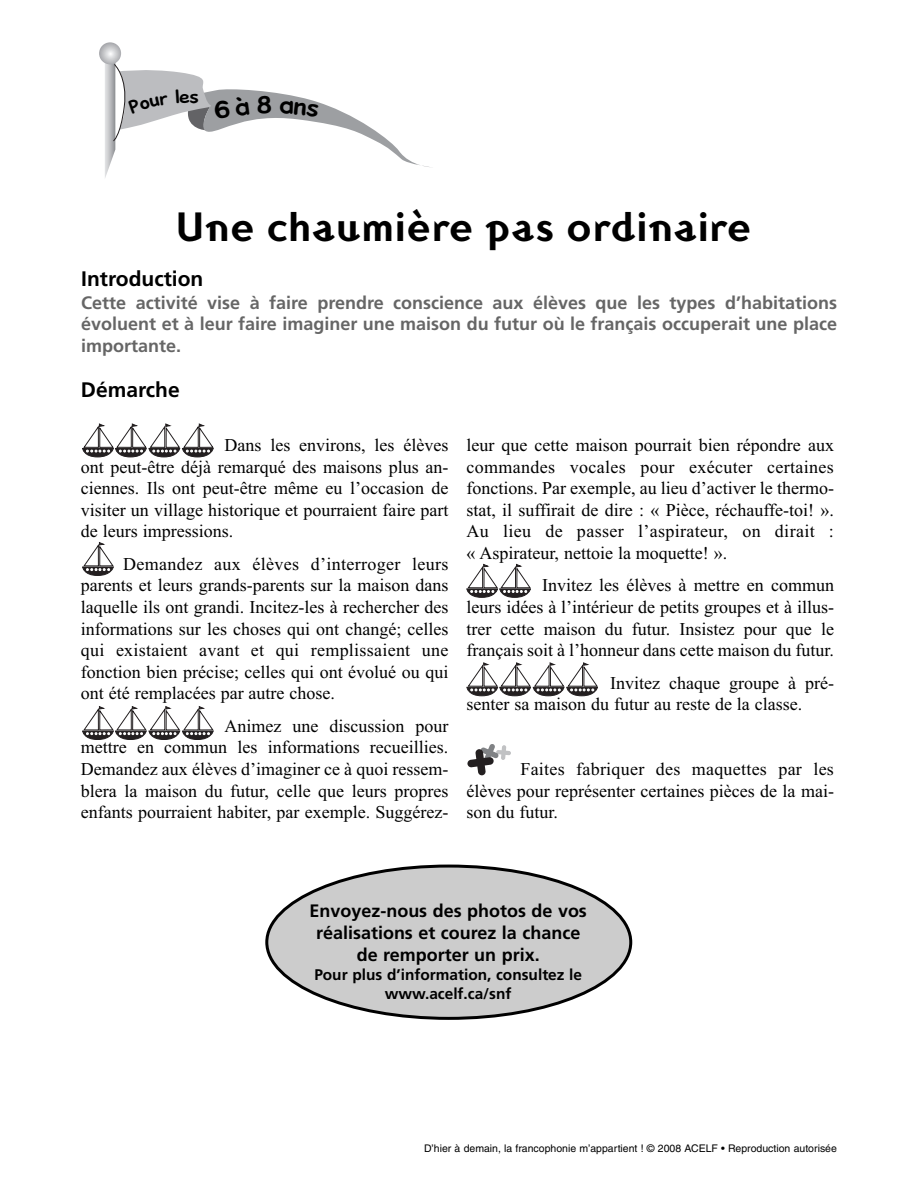
<style>
.page{position:relative;width:918px;height:1188px;background:#fff}
.page>*{position:absolute;margin:0;border:0;box-sizing:border-box;transform-origin:0 0}
.t1{font:700 42px "Ottomat";color:#000}
.t2{font:700 21px "Frutiger";color:#000}
.t3{font:18px/21.6px "Times New Roman";color:#000;text-align:justify}
.t4{font:700 18px/21.6px "Frutiger";color:#666;text-align:justify}
.t5{font:700 18px/21.6px "Frutiger";color:#000;text-align:center}
.t6{font:700 15.45px/18.5px "Frutiger";color:#000;text-align:center}
.t7{font:10.5px "Helvetica";color:#000}
</style>
<div class="page">
<svg style="left:99px;top:42px;width:22px;height:22px"></svg>
<svg style="left:82px;top:423px;width:131px;height:34px"></svg>
<svg style="left:82px;top:706px;width:131px;height:34px"></svg>
<svg style="left:467px;top:662px;width:131px;height:34px"></svg>
<svg style="left:467px;top:564px;width:64px;height:34px"></svg>
<svg style="left:82px;top:542px;width:32px;height:34px"></svg>
<svg style="left:467px;top:744px;width:44px;height:31px"></svg>
<svg style="left:265px;top:865px;width:367px;height:155px"></svg>
<svg style="left:105px;top:61px;width:324px;height:117px"></svg>
<h1 class="t1" style="left:176px;top:202px;width:578px">Une chaumière pas ordinaire</h1>
<p class="t2" style="left:81px;top:270px;width:124px">Introduction</p>
<p class="t4" style="left:81px;top:293px;width:757px">Cette activité vise à faire prendre conscience aux élèves que les types d’habitations évoluent et à leur faire imaginer une maison du futur où le français occuperait une place importante.</p>
<p class="t2" style="left:81px;top:381px;width:100px">Démarche</p>
<p class="t3" style="left:81px;top:434px;width:369px;text-indent:144px">Dans les environs, les élèves ont peut-être déjà remarqué des maisons plus an&shy;ciennes. Ils ont peut-être même eu l’occasion de visiter un village historique et pourraient faire part de leurs impressions.</p>
<p class="t3" style="left:81px;top:553px;width:369px;text-indent:42px">Demandez aux élèves d’interroger leurs parents et leurs grands-parents sur la maison dans laquelle ils ont grandi. Incitez-les à rechercher des informations sur les choses qui ont changé; celles qui existaient avant et qui remplissaient une fonction bien précise; celles qui ont évolué ou qui ont été remplacées par autre chose.</p>
<p class="t3" style="left:81px;top:715px;width:369px;text-indent:144px">Animez une discussion pour mettre en commun les informations recueillies.<br>Demandez aux élèves d’imaginer ce à quoi ressem&shy;blera la maison du futur, celle que leurs propres enfants pourraient habiter, par exemple. Suggérez-</p>
<p class="t3" style="left:466px;top:434px;width:369px">leur que cette maison pourrait bien répondre aux commandes vocales pour exécuter certaines fonctions. Par exemple, au lieu d’activer le thermo&shy;stat, il suffirait de dire : « Pièce, réchauffe-toi! ».<br>Au lieu de passer l’aspirateur, on dirait : « Aspirateur, nettoie la moquette! ».</p>
<p class="t3" style="left:466px;top:574px;width:369px;text-indent:76px">Invitez les élèves à mettre en commun leurs idées à l’intérieur de petits groupes et à illus&shy;trer cette maison du futur. Insistez pour que le français soit à l’honneur dans cette maison du futur.</p>
<p class="t3" style="left:466px;top:672px;width:369px;text-indent:144px">Invitez chaque groupe à pré&shy;senter sa maison du futur au reste de la classe.</p>
<p class="t3" style="left:466px;top:758px;width:369px;text-indent:54px">Faites fabriquer des maquettes par les élèves pour représenter certaines pièces de la mai&shy;son du futur.</p>
<p class="t5" style="left:310px;top:902px;width:279px">Envoyez-nous des photos de vos réalisations et courez la chance de remporter un prix.</p>
<p class="t6" style="left:314px;top:967px;width:269px">Pour plus d’information, consultez le www.acelf.ca/snf</p>
<p class="t7" style="left:424px;top:1145px;width:414px">D’hier à demain, la francophonie m’appartient ! © 2008 ACELF • Reproduction autorisée</p>
</div>
